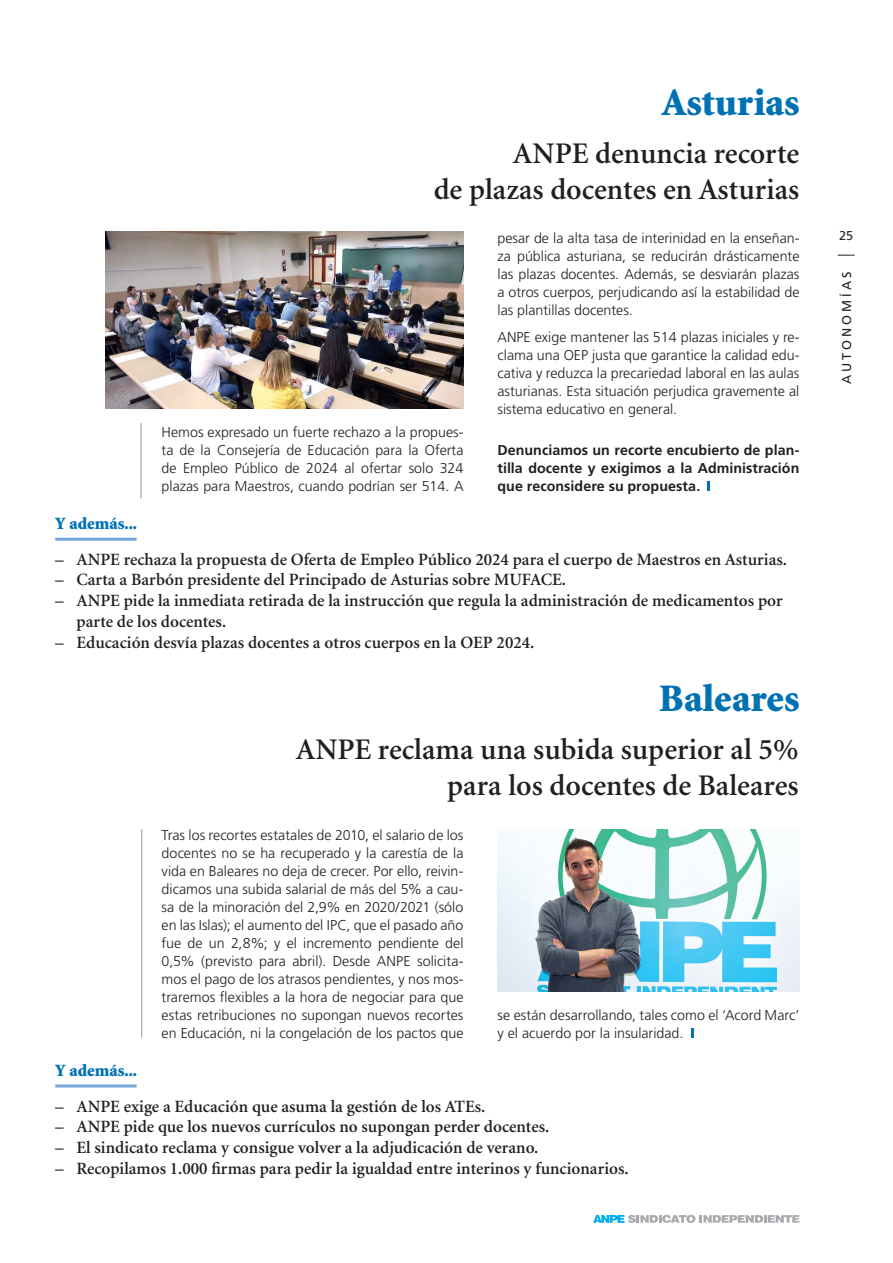
<style>
.page{position:relative;width:893px;height:1263px;background:#fff}
.page>*{position:absolute;margin:0;border:0;box-sizing:border-box;transform-origin:0 0}
.Titular_Editorial{font:900 39px "Minion";color:#0072b4}
.Titular_Editorial-2{font:600 30px/36px "Minion";color:#231f20;text-align:right}
.Titular_Editorial-3{font:600 17.25px/20.7px "Minion";color:#231f20}
.Titular_Editorial-4{font:900 17.25px "Minion";color:#0072b4}
.t1{font:300 14.25px/18px "Frutiger";color:#231f20;text-align:justify}
.t2{font:700 14.25px/18px "Frutiger";letter-spacing:.005em;color:#231f20;text-align:justify}
.t3{font:12.75px "Frutiger";letter-spacing:.23em;color:#231f20}
</style>
<div class="page">
<svg style="left:593px;top:1215px;width:206px;height:8px"></svg>
<svg style="left:838px;top:255px;width:17px;height:1px"></svg>
<svg style="left:691px;top:1028px;width:2px;height:10px"></svg>
<svg style="left:707px;top:481px;width:3px;height:10px"></svg>
<hr style="left:55px;top:538px;width:82px;height:3px;background:#74a7d5">
<hr style="left:55px;top:1084px;width:82px;height:3px;background:#74a7d5">
<hr style="left:141px;top:423px;width:1px;height:76px;background:#939598">
<hr style="left:141px;top:829px;width:1px;height:208px;background:#939598">
<img style="left:497px;top:829px;width:302px;height:162px">
<img style="left:106px;top:231px;width:357px;height:178px">
<p class="Titular_Editorial" style="left:662px;top:82px;width:139px">Asturias</p>
<p class="Titular_Editorial-2" style="left:434px;top:137px;width:367px">ANPE denuncia recorte<br>de plazas docentes en Asturias</p>
<p class="t1" style="left:162px;top:423px;width:303px">Hemos expresado un fuerte rechazo a la propues&shy;ta de la Consejería de Educación para la Oferta de Empleo Público de 2024 al ofertar solo 324 plazas para Maestros, cuando podrían ser 514. A</p>
<p class="t1" style="left:497px;top:229px;width:303px">pesar de la alta tasa de interinidad en la enseñan&shy;za pública asturiana, se reducirán drásticamente las plazas docentes. Además, se desviarán plazas a otros cuerpos, perjudicando así la estabilidad de las plantillas docentes.</p>
<p class="t1" style="left:497px;top:328px;width:303px">ANPE exige mantener las 514 plazas iniciales y re&shy;clama una OEP justa que garantice la calidad edu&shy;cativa y reduzca la precariedad laboral en las aulas asturianas. Esta situación perjudica gravemente al sistema educativo en general.</p>
<p class="t2" style="left:497px;top:441px;width:303px">Denunciamos un recorte encubierto de plan&shy;tilla docente y exigimos a la Administración que reconsidere su propuesta.</p>
<p class="Titular_Editorial-4" style="left:55px;top:515px;width:83px">Y además...</p>
<p class="Titular_Editorial-3" style="left:55px;top:549px;width:733px">– ANPE rechaza la propuesta de Oferta de Empleo Público 2024 para el cuerpo de Maestros en Asturias.</p>
<p class="Titular_Editorial-3" style="left:55px;top:570px;width:512px">– Carta a Barbón presidente del Principado de Asturias sobre MUFACE.</p>
<p class="Titular_Editorial-3" style="left:77px;top:591px;width:708px;text-indent:-21px">– ANPE pide la inmediata retirada de la instrucción que regula la administración de medicamentos por parte de los docentes.</p>
<p class="Titular_Editorial-3" style="left:55px;top:632px;width:481px">– Educación desvía plazas docentes a otros cuerpos en la OEP 2024.</p>
<p class="Titular_Editorial" style="left:659px;top:679px;width:142px">Baleares</p>
<p class="Titular_Editorial-2" style="left:296px;top:732px;width:504px">ANPE reclama una subida superior al 5% para los docentes de Baleares</p>
<p class="t1" style="left:162px;top:826px;width:303px">Tras los recortes estatales de 2010, el salario de los docentes no se ha recuperado y la carestía de la vida en Baleares no deja de crecer. Por ello, reivin&shy;dicamos una subida salarial de más del 5% a cau&shy;sa de la minoración del 2,9% en 2020/2021 (sólo en las Islas); el aumento del IPC, que el pasado año fue de un 2,8%; y el incremento pendiente del 0,5% (previsto para abril). Desde ANPE solicita&shy;mos el pago de los atrasos pendientes, y nos mos&shy;traremos flexibles a la hora de negociar para que estas retribuciones no supongan nuevos recortes en Educación, ni la congelación de los pactos que</p>
<p class="t1" style="left:497px;top:1006px;width:303px">se están desarrollando, tales como el ‘Acord Marc’ y el acuerdo por la insularidad.</p>
<p class="Titular_Editorial-4" style="left:55px;top:1062px;width:83px">Y además...</p>
<p class="Titular_Editorial-3" style="left:55px;top:1096px;width:431px">– ANPE exige a Educación que asuma la gestión de los ATEs.</p>
<p class="Titular_Editorial-3" style="left:55px;top:1117px;width:495px">– ANPE pide que los nuevos currículos no supongan perder docentes.</p>
<p class="Titular_Editorial-3" style="left:55px;top:1137px;width:485px">– El sindicato reclama y consigue volver a la adjudicación de verano.</p>
<p class="Titular_Editorial-3" style="left:55px;top:1158px;width:575px">– Recopilamos 1.000 firmas para pedir la igualdad entre interinos y funcionarios.</p>
<p class="t3" style="left:839px;top:228px;width:16px">25</p>
<p class="t3" style="left:839px;top:384px;width:114px;rotate:-90deg">AUTONOMÍAS</p>
</div>
